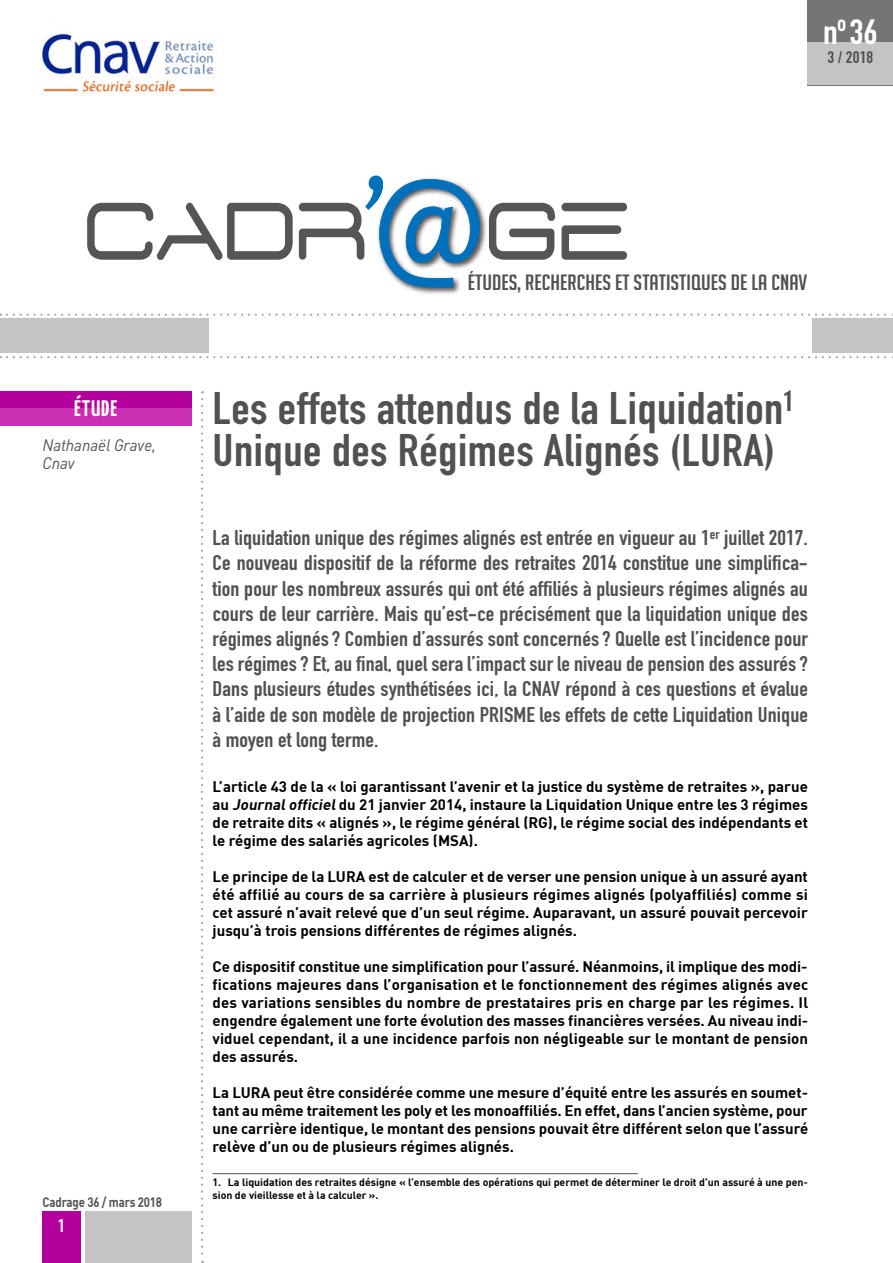
<style>
.page{position:relative;width:893px;height:1263px;background:#fff}
.page>*{position:absolute;margin:0;border:0;box-sizing:border-box;transform-origin:0 0}
.t1{font:45px/42px "DIN Engschrift";letter-spacing:.01em;color:#515151;scale:1.1 1}
.t2{font:34.5px "DIN Engschrift";color:#fff;scale:1.1 1}
.t3{font:700 22.5px "Yanone Kaffeesatz";letter-spacing:.04em;color:#fff}
.t4{font:21.6px "Big Noodle Titling";color:#515151;scale:1.11 1}
.t5{font:21px/25.2px "DIN Engschrift";letter-spacing:.005em;color:#515151;text-align:justify;scale:1.1 1}
.t6{font:18px "DIN Engschrift";color:#fff;scale:1.1 1}
.t7{font:italic 16.5px/18px "DIN";letter-spacing:-.005em;color:#515151;scale:.95 1}
.t8{font:16.5px "DIN Engschrift";color:#515151;scale:1.1 1}
.t9{font:700 15px/18px "DIN";color:#000;text-align:justify}
.t10{font:700 13.5px "DIN";letter-spacing:-.015em;color:#515151;scale:.85 1}
.t11{font:700 10.5px/12.8px "DIN";color:#000}
.s1{font-style:italic}
</style>
<div class="page">
<img style="left:41px;top:33px;width:174px;height:63px">
<div style="left:43px;top:1212px;width:38px;height:51px;background:#b4009d"></div>
<div style="left:85px;top:1212px;width:106px;height:51px;background:#c4c4c4"></div>
<svg style="left:7px;top:314px;width:886px;height:2px"></svg>
<svg style="left:7px;top:356px;width:886px;height:2px"></svg>
<svg style="left:87px;top:202px;width:206px;height:58px"></svg>
<svg style="left:489px;top:203px;width:66px;height:57px"></svg>
<svg style="left:561px;top:203px;width:66px;height:57px"></svg>
<img style="left:375px;top:175px;width:112px;height:119px">
<svg style="left:299px;top:176px;width:181px;height:112px"></svg>
<div style="left:808px;top:0;width:85px;height:85px;background:#757575"></div>
<div style="left:808px;top:43px;width:85px;height:42px;background:#c4c4c4"></div>
<div style="left:0;top:319px;width:208px;height:34px;background:#c4c4c4"></div>
<div style="left:812px;top:319px;width:81px;height:34px;background:#c4c4c4"></div>
<svg style="left:201px;top:399px;width:2px;height:864px"></svg>
<div style="left:0;top:391px;width:191px;height:34px;background:#b4009d"></div>
<div style="left:0;top:408px;width:191px;height:17px;background:#c92fb2"></div>
<hr style="left:213px;top:1173px;width:425px;height:1px;background:#515151">
<h2 class="t2" style="left:823px;top:12px;width:51px">n<sup>o</sup>36</h2>
<p class="t8" style="left:827px;top:48px;width:43px">3 / 2018</p>
<h3 class="t4" style="left:468px;top:270px;width:307px">ÉTUDES, RECHERCHES ET STATISTIQUES DE LA CNAV</h3>
<h3 class="t3" style="left:74px;top:394px;width:45px">ÉTUDE</h3>
<h1 class="t1" style="left:213px;top:387px;width:530px">Les effets attendus de la Liquidation<sup>1<br></sup>Unique des Régimes Alignés (LURA)</h1>
<p class="t7" style="left:43px;top:436px;width:121px">Nathanaël Grave,<br>Cnav</p>
<p class="t10" style="left:43px;top:1193px;width:142px">Cadrage 36 / mars 2018</p>
<p class="t6" style="left:58px;top:1215px;width:8px">1</p>
<p class="t5" style="left:213px;top:525px;width:543px">La liquidation unique des régimes alignés est entrée en vigueur au 1<sup>er</sup> juillet 2017.<br>Ce nouveau dispositif de la réforme des retraites 2014 constitue une simplifica&shy;tion pour les nombreux assurés qui ont été affiliés à plusieurs régimes alignés au cours de leur carrière. Mais qu’est-ce précisément que la liquidation unique des régimes alignés? Combien d’assurés sont concernés? Quelle est l’incidence pour les régimes? Et, au final, quel sera l’impact sur le niveau de pension des assurés?<br>Dans plusieurs études synthétisées ici, la CNAV répond à ces questions et évalue à l’aide de son modèle de projection PRISME les effets de cette Liquidation Unique à moyen et long terme.</p>
<p class="t9" style="left:213px;top:777px;width:597px">L’article 43 de la « loi garantissant l’avenir et la justice du système de retraites », parue au <span class="s1">Journalofficiel</span>du 21 janvier 2014, instaure la Liquidation Unique entre les 3 régimes de retraite dits « alignés », le régime général (RG), le régime social des indépendants et le régime des salariés agricoles (MSA).</p>
<p class="t9" style="left:213px;top:867px;width:597px">Le principe de la LURA est de calculer et de verser une pension unique à un assuré ayant été affilié au cours de sa carrière à plusieurs régimes alignés (polyaffiliés) comme si cet assuré n’avait relevé que d’un seul régime. Auparavant, un assuré pouvait percevoir jusqu’à trois pensions différentes de régimes alignés.</p>
<p class="t9" style="left:213px;top:957px;width:597px">Ce dispositif constitue une simplification pour l’assuré. Néanmoins, il implique des modi&shy;fications majeures dans l’organisation et le fonctionnement des régimes alignés avec des variations sensibles du nombre de prestataires pris en charge par les régimes. Il engendre également une forte évolution des masses financières versées. Au niveau indi&shy;viduel cependant, il a une incidence parfois non négligeable sur le montant de pension des assurés.</p>
<p class="t9" style="left:213px;top:1083px;width:597px">La LURA peut être considérée comme une mesure d’équité entre les assurés en soumet&shy;tant au même traitement les poly et les monoaffiliés. En effet, dans l’ancien système, pour une carrière identique, le montant des pensions pouvait être différent selon que l’assuré relève d’un ou de plusieurs régimes alignés.</p>
<p class="t11" style="left:213px;top:1176px;width:597px">1. La liquidation des retraites désigne « l’ensemble des opérations qui permet de déterminer le droit d’un assuré à une pen&shy;sion de vieillesse et à la calculer ».</p>
</div>
